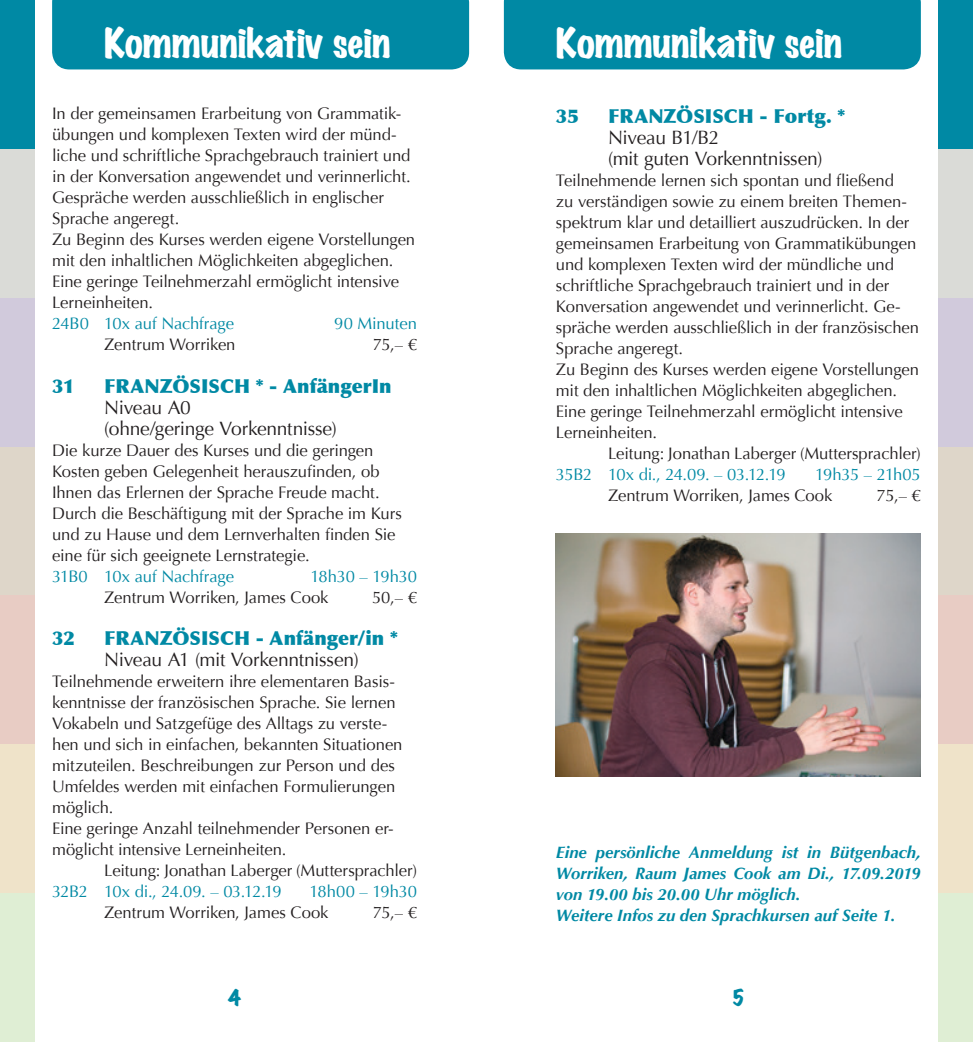
<style>
.page{position:relative;width:973px;height:1042px;background:#fff}
.page>*{position:absolute;margin:0;border:0;box-sizing:border-box;transform-origin:0 0}
.t1{font:expanded 36.75px "Marker Felt";letter-spacing:-.005em;color:#fff}
.t2{font:19.25px/21px "Optima";letter-spacing:-.015em;color:#231f20}
.t3{font:900 19.25px "Optima";color:#0089a4}
.t4{font:expanded 19.25px "Marker Felt";color:#0089a4}
.t5{font:16.62px/21px "Optima";letter-spacing:-.005em;color:#231f20}
.t6{font:italic 700 16.62px/21px "Optima";color:#0089a4}
.t7{font:16.62px "Optima";letter-spacing:-.015em;color:#0089a4}
.t8{font:16.62px "Optima";letter-spacing:-.04em;color:#0089a4}
</style>
<div class="page">
<div style="left:938px;top:0;width:34px;height:149px;background:#0089a4"></div>
<div style="left:938px;top:149px;width:34px;height:149px;background:#dadbd7"></div>
<div style="left:938px;top:298px;width:34px;height:148px;background:#d1cadc"></div>
<div style="left:938px;top:446px;width:34px;height:149px;background:#ded6c9"></div>
<div style="left:938px;top:595px;width:34px;height:149px;background:#e8ccc4"></div>
<div style="left:938px;top:744px;width:34px;height:149px;background:#efe3c9"></div>
<div style="left:938px;top:893px;width:34px;height:149px;background:#dfeed4"></div>
<div style="left:0;top:0;width:35px;height:149px;background:#0089a4"></div>
<div style="left:0;top:149px;width:35px;height:149px;background:#dadbd7"></div>
<div style="left:0;top:298px;width:35px;height:148px;background:#d1cadc"></div>
<div style="left:0;top:446px;width:35px;height:149px;background:#ded6c9"></div>
<div style="left:0;top:595px;width:35px;height:149px;background:#e8ccc4"></div>
<div style="left:0;top:744px;width:35px;height:149px;background:#efe3c9"></div>
<div style="left:0;top:893px;width:35px;height:149px;background:#dfeed4"></div>
<div style="left:52px;top:0;width:417px;height:69px;background:#0089a4"></div>
<div style="left:504px;top:0;width:416px;height:69px;background:#0089a4"></div>
<img style="left:556px;top:533px;width:364px;height:243px">
<h1 class="t1" style="left:104px;top:13px;width:288px">Kommunikativ sein</h1>
<h1 class="t1" style="left:556px;top:13px;width:288px">Kommunikativ sein</h1>
<p class="t5" style="left:52px;top:103px;width:364px">In der gemeinsamen Erarbeitung von Grammatik&shy;übungen und komplexen Texten wird der münd&shy;liche und schriftliche Sprachgebrauch trainiert und in der Konversation angewendet und verinnerlicht.<br>Gespräche werden ausschließlich in englischer Sprache angeregt.<br>Zu Beginn des Kurses werden eigene Vorstellungen mit den inhaltlichen Möglichkeiten abgeglichen.<br>Eine geringe Teilnehmerzahl ermöglicht intensive Lerneinheiten.</p>
<p class="t7" style="left:52px;top:314px;width:183px">24B0 10x auf Nachfrage</p>
<p class="t7" style="left:334px;top:314px;width:84px">90 Minuten</p>
<p class="t5" style="left:104px;top:334px;width:133px">Zentrum Worriken</p>
<p class="t5" style="left:372px;top:334px;width:46px">75,– €</p>
<p class="t3" style="left:52px;top:374px;width:24px">31</p>
<p class="t3" style="left:104px;top:374px;width:289px">FRANZÖSISCH * - AnfängerIn</p>
<p class="t2" style="left:104px;top:397px;width:234px">Niveau A0<br>(ohne/geringe Vorkenntnisse)</p>
<p class="t5" style="left:52px;top:440px;width:351px">Die kurze Dauer des Kurses und die geringen Kosten geben Gelegenheit herauszufinden, ob Ihnen das Erlernen der Sprache Freude macht.<br>Durch die Beschäftigung mit der Sprache im Kurs und zu Hause und dem Lernverhalten finden Sie eine für sich geeignete Lernstrategie.</p>
<p class="t7" style="left:52px;top:566px;width:183px">31B0 10x auf Nachfrage</p>
<p class="t7" style="left:310px;top:566px;width:108px">18h30 – 19h30</p>
<p class="t5" style="left:104px;top:587px;width:226px">Zentrum Worriken, James Cook</p>
<p class="t5" style="left:372px;top:587px;width:46px">50,– €</p>
<p class="t3" style="left:52px;top:626px;width:24px">32</p>
<p class="t3" style="left:104px;top:626px;width:295px">FRANZÖSISCH - Anfänger/in *</p>
<p class="t2" style="left:104px;top:649px;width:256px">Niveau A1 (mit Vorkenntnissen)</p>
<p class="t5" style="left:52px;top:671px;width:352px">Teilnehmende erweitern ihre elementaren Basis&shy;kenntnisse der französischen Sprache. Sie lernen Vokabeln und Satzgefüge des Alltags zu verste&shy;hen und sich in einfachen, bekannten Situationen mitzuteilen. Beschreibungen zur Person und des Umfeldes werden mit einfachen Formulierungen möglich.<br>Eine geringe Anzahl teilnehmender Personen er&shy;möglicht intensive Lerneinheiten.</p>
<p class="t5" style="left:104px;top:860px;width:314px">Leitung: Jonathan Laberger (Muttersprachler)</p>
<p class="t8" style="left:52px;top:881px;width:231px">32B2 10x di., 24.09. – 03.12.19</p>
<p class="t7" style="left:309px;top:881px;width:109px">18h00 – 19h30</p>
<p class="t5" style="left:104px;top:902px;width:226px">Zentrum Worriken, James Cook</p>
<p class="t5" style="left:373px;top:902px;width:46px">75,– €</p>
<p class="t3" style="left:556px;top:104px;width:24px">35</p>
<p class="t3" style="left:608px;top:104px;width:238px">FRANZÖSISCH - Fortg. *</p>
<p class="t2" style="left:608px;top:127px;width:216px">Niveau B1/B2<br>(mit guten Vorkenntnissen)</p>
<p class="t5" style="left:556px;top:170px;width:364px">Teilnehmende lernen sich spontan und fließend<br>zu verständigen sowie zu einem breiten Themen&shy;spektrum klar und detailliert auszudrücken. In der gemeinsamen Erarbeitung von Grammatikübungen und komplexen Texten wird der mündliche und schriftliche Sprachgebrauch trainiert und in der Konversation angewendet und verinnerlicht. Ge&shy;spräche werden ausschließlich in der französischen Sprache angeregt.<br>Zu Beginn des Kurses werden eigene Vorstellungen mit den inhaltlichen Möglichkeiten abgeglichen.<br>Eine geringe Teilnehmerzahl ermöglicht intensive Lerneinheiten.</p>
<p class="t5" style="left:608px;top:443px;width:314px">Leitung: Jonathan Laberger (Muttersprachler)</p>
<p class="t7" style="left:556px;top:464px;width:231px">35B2 10x di., 24.09. – 03.12.19</p>
<p class="t7" style="left:815px;top:464px;width:107px">19h35 – 21h05</p>
<p class="t5" style="left:608px;top:485px;width:226px">Zentrum Worriken, James Cook</p>
<p class="t5" style="left:876px;top:485px;width:46px">75,– €</p>
<p class="t6" style="left:556px;top:842px;width:366px">Eine persönliche Anmeldung ist in Bütgenbach, Worriken, Raum James Cook am Di., 17.09.2019 von 19.00 bis 20.00 Uhr möglich.<br>Weitere Infos zu den Sprachkursen auf Seite 1.</p>
<p class="t4" style="left:228px;top:982px;width:14px">4</p>
<p class="t4" style="left:732px;top:982px;width:14px">5</p>
</div>
